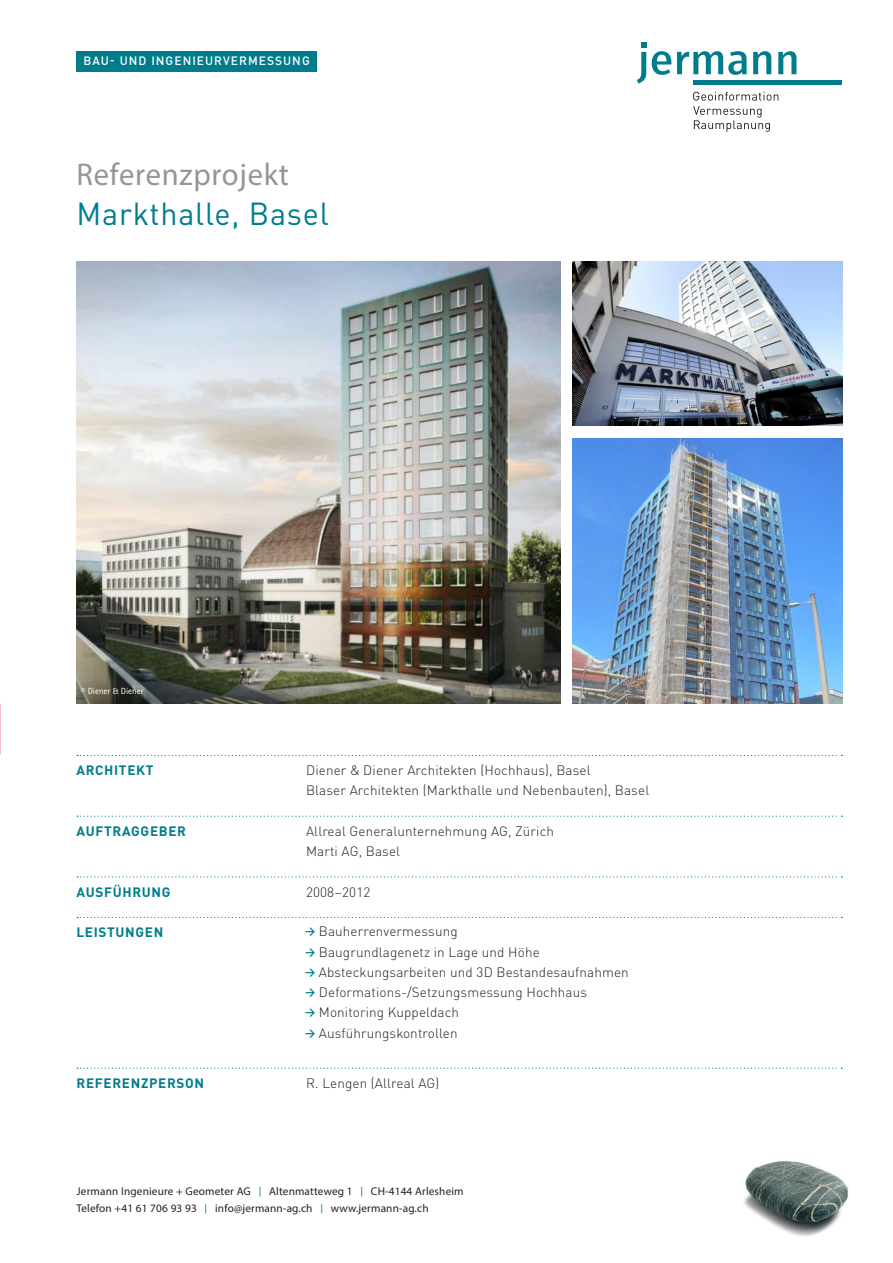
<style>
.page{position:relative;width:893px;height:1263px;background:#fff}
.page>*{position:absolute;margin:0;border:0;box-sizing:border-box;transform-origin:0 0}
.t1{font:31.5px "DIN Pro";letter-spacing:.025em;color:#007c8b}
.t2{font:31.5px "Myriad Pro";letter-spacing:.025em;color:#939598}
.t3{font:300 13.5px/20.2px "DIN Pro";letter-spacing:.01em;color:#231f20}
.t4{font:700 13.5px "DIN Pro";letter-spacing:.05em;color:#007c8b}
.t5{font:500 12px "DIN Pro";letter-spacing:.085em;color:#fff}
.t6{font:11.25px "Myriad Pro";letter-spacing:.015em;color:#231f20}
.t7{font:9px "AT Rotis Sans Serif";color:#fff}
.s1{font-size:9.6px;color:#007c8b}
</style>
<div class="page">
<svg style="left:77px;top:755px;width:765px;height:1px"></svg>
<svg style="left:77px;top:816px;width:765px;height:1px"></svg>
<svg style="left:77px;top:876px;width:765px;height:1px"></svg>
<svg style="left:77px;top:917px;width:765px;height:1px"></svg>
<svg style="left:77px;top:1068px;width:765px;height:1px"></svg>
<svg style="left:693px;top:92px;width:85px;height:40px"></svg>
<hr style="left:693px;top:81px;width:149px;height:4px;background:#007c8b">
<svg style="left:652px;top:51px;width:19px;height:24px"></svg>
<svg style="left:753px;top:51px;width:18px;height:23px"></svg>
<svg style="left:778px;top:51px;width:18px;height:23px"></svg>
<svg style="left:637px;top:42px;width:9px;height:42px"></svg>
<svg style="left:677px;top:51px;width:70px;height:24px"></svg>
<img style="left:744px;top:1161px;width:105px;height:75px">
<div style="left:77px;top:51px;width:240px;height:20px;background:#007c8b"></div>
<img style="left:77px;top:262px;width:483px;height:442px">
<img style="left:573px;top:262px;width:269px;height:164px">
<img style="left:573px;top:438px;width:269px;height:266px">
<p class="t5" style="left:83px;top:52px;width:228px">BAU- UND INGENIEURVERMESSUNG</p>
<p class="t2" style="left:77px;top:155px;width:214px">Referenzprojekt</p>
<p class="t1" style="left:77px;top:190px;width:254px">Markthalle, Basel</p>
<p class="t7" style="left:81px;top:686px;width:64px">© Diener &amp; Diener</p>
<p class="t4" style="left:77px;top:760px;width:79px">ARCHITEKT</p>
<p class="t3" style="left:306px;top:759px;width:345px">Diener &amp; Diener Architekten (Hochhaus), Basel<br>Blaser Architekten (Markthalle und Nebenbauten), Basel</p>
<p class="t4" style="left:77px;top:820px;width:111px">AUFTRAGGEBER</p>
<p class="t3" style="left:306px;top:820px;width:249px">Allreal Generalunternehmung AG, Zürich<br>Marti AG, Basel</p>
<p class="t4" style="left:77px;top:881px;width:96px">AUSFÜHRUNG</p>
<p class="t3" style="left:306px;top:881px;width:66px">2008–2012</p>
<p class="t4" style="left:77px;top:922px;width:88px">LEISTUNGEN</p>
<p class="t3" style="left:319px;top:920px;width:312px">Bauherrenvermessung<br>Baugrundlagenetz in Lage und Höhe Absteckungsarbeiten und 3D Bestandesaufnahmen Deformations-/Setzungsmessung Hochhaus Monitoring Kuppeldach<br>Ausführungskontrollen</p>
<p class="t4" style="left:77px;top:1072px;width:129px">REFERENZPERSON</p>
<p class="t3" style="left:306px;top:1072px;width:135px">R. Lengen (Allreal AG)</p>
<p class="t6" style="left:77px;top:1184px;width:389px">Jermann Ingenieure + Geometer AG <span class="s1">|</span> Altenmatteweg 1 <span class="s1">|</span> CH-4144 Arlesheim</p>
<p class="t6" style="left:77px;top:1201px;width:354px">Telefon +41 61 706 93 93 <span class="s1">|</span> info@jermann-ag.ch <span class="s1">|</span> www.jermann-ag.ch</p>
</div>
